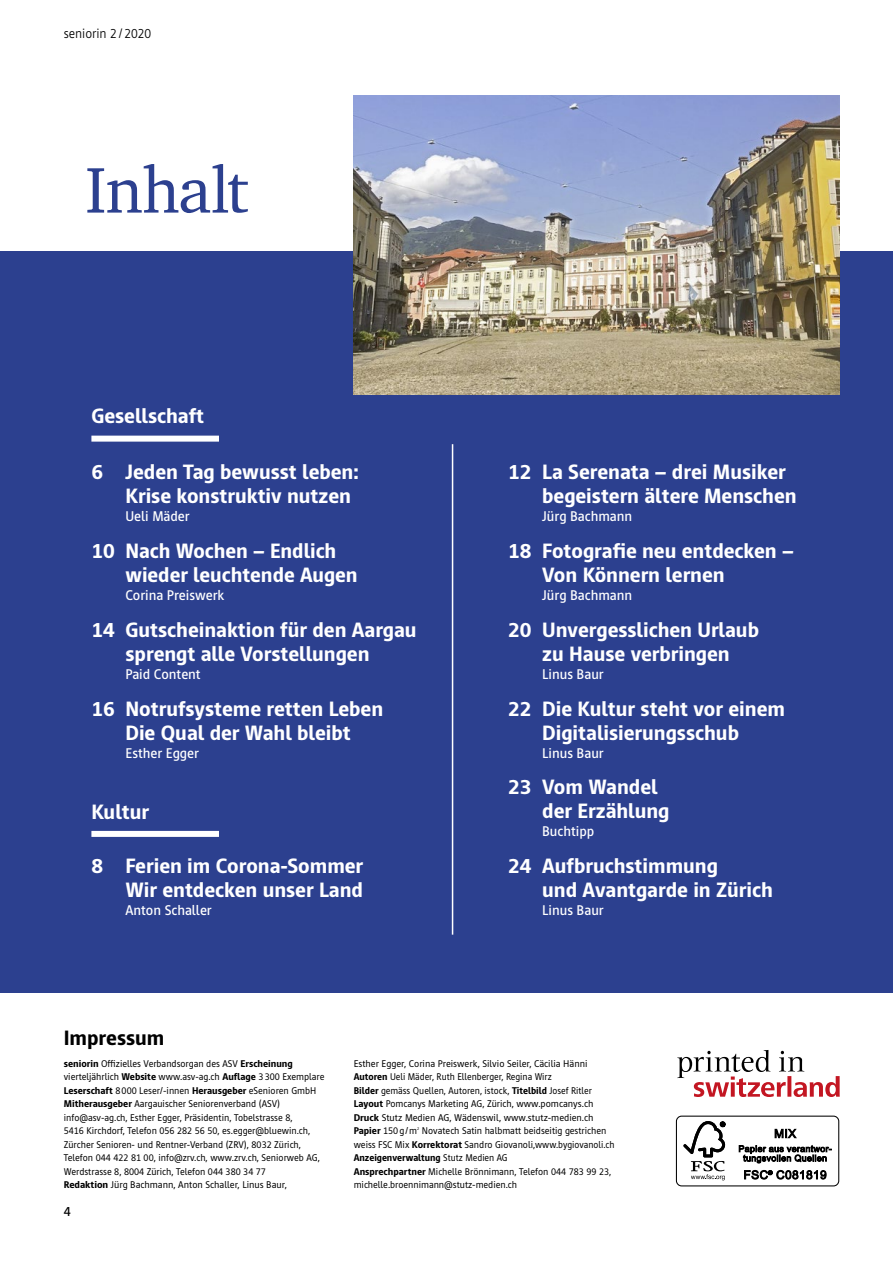
<style>
.page{position:relative;width:893px;height:1263px;background:#fff}
.page>*{position:absolute;margin:0;border:0;box-sizing:border-box;transform-origin:0 0}
.t1{font:66px "Charter";letter-spacing:-.015em;color:#2c408f}
.t2{font:800 21px/24px "Cast";color:#fff}
.t3{font:800 21px "Cast";color:#000}
.t4{font:500 14.25px "Cast";color:#fff}
.t5{font:300 13.5px "Cast";color:#000}
.t6{font:500 13.5px "Cast";color:#000}
.t7{font:9.9px/13.5px "Cast";color:#000}
.t8{font:4.2px "Cast";color:#000}
.s1{font-weight:800}
</style>
<div class="page">
<svg style="left:677px;top:1050px;width:163px;height:47px"></svg>
<div style="left:676px;top:1115px;width:163px;height:71px;border:1px solid #000;border-radius:5px"></div>
<svg style="left:683px;top:1121px;width:42px;height:59px"></svg>
<svg style="left:775px;top:1128px;width:22px;height:11px"></svg>
<svg style="left:739px;top:1145px;width:93px;height:18px"></svg>
<svg style="left:744px;top:1170px;width:83px;height:9px"></svg>
<div style="left:0;top:252px;width:893px;height:741px;background:#2c408f"></div>
<div style="left:91px;top:831px;width:128px;height:6px;background:#fff"></div>
<div style="left:91px;top:436px;width:128px;height:6px;background:#fff"></div>
<hr style="left:452px;top:444px;width:1px;height:491px;background:#fff">
<img style="left:354px;top:95px;width:485px;height:300px">
<h3 class="t5" style="left:64px;top:26px;width:89px">seniorin 2 / 2020</h3>
<h1 class="t1" style="left:85px;top:133px;width:165px">Inhalt</h1>
<h2 class="t2" style="left:91px;top:404px;width:114px">Gesellschaft</h2>
<h2 class="t2" style="left:125px;top:460px;width:235px;text-indent:-34px">6 Jeden Tag bewusst leben:<br>Krise konstruktiv nutzen</h2>
<h3 class="t4" style="left:125px;top:508px;width:66px">Ueli Mäder</h3>
<h2 class="t2" style="left:125px;top:538px;width:234px;text-indent:-34px">10 Nach Wochen – Endlich wieder leuchtende Augen</h2>
<h3 class="t4" style="left:125px;top:587px;width:100px">Corina Preiswerk</h3>
<h2 class="t2" style="left:125px;top:617px;width:293px;text-indent:-34px">14 Gutscheinaktion für den Aargau sprengt alle Vorstellungen</h2>
<h3 class="t4" style="left:125px;top:666px;width:77px">Paid Content</h3>
<h2 class="t2" style="left:91px;top:696px;width:293px;text-align:center">16 Notrufsysteme retten Leben<br>Die Qual der Wahl bleibt</h2>
<h3 class="t4" style="left:125px;top:745px;width:75px">Esther Egger</h3>
<h2 class="t2" style="left:91px;top:799px;width:59px">Kultur</h2>
<h2 class="t2" style="left:91px;top:853px;width:273px;text-align:right">8 Ferien im Corona-Sommer<br>Wir entdecken unser Land</h2>
<h3 class="t4" style="left:125px;top:902px;width:88px">Anton Schaller</h3>
<h2 class="t2" style="left:542px;top:460px;width:256px;text-indent:-34px">12 La Serenata – drei Musiker begeistern ältere Menschen</h2>
<h3 class="t4" style="left:542px;top:508px;width:91px">Jürg Bachmann</h3>
<h2 class="t2" style="left:542px;top:538px;width:253px;text-indent:-34px">18 Fotografie neu entdecken –<br>Von Könnern lernen</h2>
<h3 class="t4" style="left:542px;top:587px;width:91px">Jürg Bachmann</h3>
<h2 class="t2" style="left:508px;top:617px;width:252px;text-align:center">20 Unvergesslichen Urlaub zu Hause verbringen</h2>
<h3 class="t4" style="left:542px;top:666px;width:63px">Linus Baur</h3>
<h2 class="t2" style="left:508px;top:696px;width:278px;text-align:center">22 Die Kultur steht vor einem<br>Digitalisierungsschub</h2>
<h3 class="t4" style="left:542px;top:745px;width:63px">Linus Baur</h3>
<h2 class="t2" style="left:542px;top:775px;width:129px;text-indent:-34px">23 Vom Wandel der Erzählung</h2>
<h3 class="t4" style="left:542px;top:823px;width:54px">Buchtipp</h3>
<h2 class="t2" style="left:542px;top:853px;width:232px;text-indent:-34px">24 Aufbruchstimmung<br>und Avantgarde in Zürich</h2>
<h3 class="t4" style="left:542px;top:902px;width:63px">Linus Baur</h3>
<h2 class="t3" style="left:64px;top:1025px;width:102px">Impressum</h2>
<p class="t7" style="left:64px;top:1056px;width:262px"><span class="s1">seniorin</span> Offizielles Verbandsorgan des ASV <span class="s1">Erscheinung </span>vierteljährlich <span class="s1">Website</span> www.asv-ag.ch <span class="s1">Auflage</span> 3300 Exemplare <span class="s1">Leserschaft</span> 8000 Leser/-innen <span class="s1">Herausgeber</span> eSenioren GmbH <span class="s1">Mitherausgeber</span> Aargauischer Seniorenverband (ASV) info@asv-ag.ch, Esther Egger, Präsidentin, Tobelstrasse 8,<br>5416 Kirchdorf, Telefon 056 282 56 50, es.egger@bluewin.ch, Zürcher Senioren- und Rentner-Verband (ZRV), 8032 Zürich, Telefon 044 422 81 00, info@zrv.ch, www.zrv.ch, Seniorweb AG, Werdstrasse 8, 8004 Zürich, Telefon 044 380 34 77<br><span class="s1">Redaktion</span> Jürg Bachmann, Anton Schaller, Linus Baur,</p>
<p class="t7" style="left:354px;top:1056px;width:241px">Esther Egger, Corina Preiswerk, Silvio Seiler, Cäcilia Hänni <span class="s1">Autoren</span> Ueli Mäder, Ruth Ellenberger, Regina Wirz<br><span class="s1">Bilder</span> gemäss Quellen, Autoren, istock, <span class="s1">Titelbild</span> Josef Ritler <span class="s1">Layout</span> Pomcanys Marketing AG, Zürich, www.pomcanys.ch <span class="s1">Druck</span> Stutz Medien AG, Wädenswil, www.stutz-medien.ch <span class="s1">Papier</span> 150g/m</p>
<p class="t8" style="left:417px;top:1126px;width:4px">2</p>
<p class="t7" style="left:354px;top:1124px;width:262px;text-indent:68px">Novatech Satin halbmatt beidseitig gestrichen weiss FSC Mix <span class="s1">Korrektorat</span> Sandro Giovanoli,www.bygiovanoli.ch <span class="s1">Anzeigenverwaltung</span> Stutz Medien AG<br><span class="s1">Ansprechpartner</span> Michelle Brönnimann, Telefon 044 783 99 23, michelle.broennimann@stutz-medien.ch</p>
<h3 class="t6" style="left:64px;top:1204px;width:9px">4</h3>
</div>
